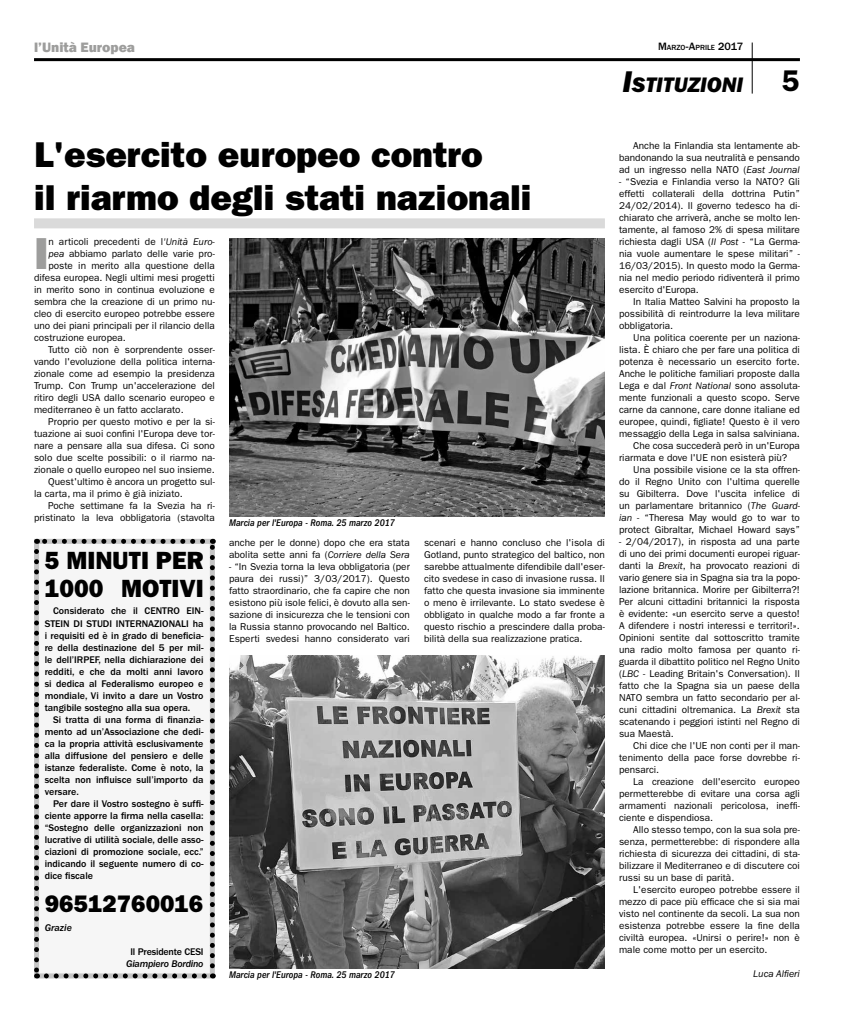
<style>
.page{position:relative;width:851px;height:1021px;background:#fff}
.page>*{position:absolute;margin:0;border:0;box-sizing:border-box;transform-origin:0 0}
.t1{font:45px "ITC Franklin Gothic Std Hvy";color:#9d9d9c}
.t2{font:36px/43.2px "ITC Franklin Gothic Std Hvy";color:#000}
.t3{font:600 30px "ITC Franklin Gothic Std";color:#000}
.t4{font:25px/27px "ITC Franklin Gothic Std Hvy";color:#000}
.t5{font:24px "ITC Franklin Gothic Std Hvy";color:#000}
.t6{font:21.7px "ITC Franklin Gothic Std Hvy It";color:#000}
.t7{font:800 14px "Franklin Gothic";color:#9d9d9c}
.t8{font:10px/12px "ITC Franklin Gothic Std";color:#000;text-align:justify}
.t9{font:500 10px/12px "ITC Franklin Gothic Std";color:#000;text-align:justify}
.t10{font:italic 500 condensed 10px "ITC Franklin Gothic Std";color:#000}
.t11{font:10px "ITC Franklin Gothic Std Med It";letter-spacing:-.02em;color:#000}
.t12{font:500 10px "ITC Franklin Gothic Std";letter-spacing:-.02em;color:#000}
.t13{font:italic 10px "ITC Franklin Gothic Std";color:#000}
.t14{font:500 7.7px "ITC Franklin Gothic Std";color:#000}
.s1{font-size:11px}
.s2{font-size:31px}
.s3{font-style:italic}
</style>
<div class="page">
<hr style="left:34px;top:58px;width:765px;height:3px;background:#000">
<hr style="left:751px;top:43px;width:1px;height:51px;background:#000">
<img style="left:229px;top:238px;width:375px;height:278px">
<div style="left:34px;top:218px;width:570px;height:10px;background:#dadada"></div>
<img style="left:229px;top:655px;width:375px;height:313px">
<div style="left:34px;top:539px;width:181px;height:439px;background:#f6f6f6;border:5px solid #c6c6c6"></div>
<svg style="left:34px;top:551px;width:5px;height:427px;background:#7b7b7b"></svg>
<svg style="left:46px;top:973px;width:167px;height:5px"></svg>
<svg style="left:210px;top:539px;width:5px;height:426px;background:#7c7c7c"></svg>
<svg style="left:37px;top:539px;width:165px;height:5px"></svg>
<h3 class="t7" style="left:34px;top:39px;width:103px">l’Unità Europea</h3>
<p class="t14" style="left:658px;top:43px;width:87px"><span class="s1">M</span>ARZO<span class="s1">-A</span>PRILE <span class="s1">2017</span></p>
<h3 class="t6" style="left:622px;top:72px;width:122px"><span class="s2">I</span>STITUZIONI</h3>
<h3 class="t3" style="left:781px;top:63px;width:19px">5</h3>
<h2 class="t2" style="left:34px;top:133px;width:499px">L'esercito europeo contro<br>il riarmo degli stati nazionali</h2>
<h1 class="t1" style="left:34px;top:227px;width:16px">I</h1>
<p class="t8" style="left:48px;top:236px;width:168px">n articoli precedenti de l<span class="s3">'Unità Euro-</span></p>
<p class="t8" style="left:48px;top:248px;width:168px"><span class="s3">pea</span> abbiamo parlato delle varie pro-</p>
<p class="t8" style="left:48px;top:260px;width:168px">poste in merito alla questione della</p>
<p class="t8" style="left:34px;top:272px;width:182px">difesa europea. Negli ultimi mesi progetti</p>
<p class="t8" style="left:34px;top:284px;width:182px">in merito sono in continua evoluzione e</p>
<p class="t8" style="left:34px;top:296px;width:182px">sembra che la creazione di un primo nu-</p>
<p class="t8" style="left:34px;top:308px;width:182px">cleo di esercito europeo potrebbe essere</p>
<p class="t8" style="left:34px;top:320px;width:182px">uno dei piani principali per il rilancio della</p>
<p class="t8" style="left:34px;top:332px;width:93px">costruzione europea.</p>
<p class="t8" style="left:48px;top:344px;width:168px">Tutto ciò non è sorprendente osser-</p>
<p class="t8" style="left:34px;top:356px;width:182px">vando l'evoluzione della politica interna-</p>
<p class="t8" style="left:34px;top:368px;width:182px">zionale come ad esempio la presidenza</p>
<p class="t8" style="left:34px;top:380px;width:182px">Trump. Con Trump un'accelerazione del</p>
<p class="t8" style="left:34px;top:392px;width:182px">ritiro degli USA dallo scenario europeo e</p>
<p class="t8" style="left:34px;top:404px;width:151px">mediterraneo è un fatto acclarato.</p>
<p class="t8" style="left:48px;top:416px;width:168px">Proprio per questo motivo e per la si-</p>
<p class="t8" style="left:34px;top:428px;width:182px">tuazione ai suoi confini l'Europa deve tor-</p>
<p class="t8" style="left:34px;top:440px;width:182px">nare a pensare alla sua difesa. Ci sono</p>
<p class="t8" style="left:34px;top:452px;width:182px">solo due scelte possibili: o il riarmo na-</p>
<p class="t8" style="left:34px;top:464px;width:182px">zionale o quello europeo nel suo insieme.</p>
<p class="t8" style="left:48px;top:476px;width:168px">Quest'ultimo è ancora un progetto sul-</p>
<p class="t8" style="left:34px;top:488px;width:150px">la carta, ma il primo è già iniziato.</p>
<p class="t8" style="left:48px;top:500px;width:168px">Poche settimane fa la Svezia ha ri-</p>
<p class="t8" style="left:34px;top:512px;width:182px">pristinato la leva obbligatoria (stavolta</p>
<h3 class="t4" style="left:45px;top:547px;width:160px">5 MINUTI PER<br>1000 MOTIVI</h3>
<p class="t9" style="left:45px;top:605px;width:160px;text-indent:8px">Considerato che il CENTRO EIN-STEIN DI STUDI INTERNAZIONALI ha i requisiti ed è in grado di beneficia&shy;re della destinazione del 5 per mil&shy;le dell’IRPEF, nella dichiarazione dei redditi, e che da molti anni lavoro si dedica al Federalismo europeo e mondiale, Vi invito a dare un Vostro tangibile sostegno alla sua opera.</p>
<p class="t9" style="left:45px;top:713px;width:160px;text-indent:8px">Si tratta di una forma di finanzia&shy;mento ad un’Associazione che dedi&shy;ca la propria attività esclusivamente alla diffusione del pensiero e delle istanze federaliste. Come è noto, la scelta non influisce sull’importo da versare.</p>
<p class="t9" style="left:45px;top:797px;width:160px;text-indent:8px">Per dare il Vostro sostegno è suffi&shy;ciente apporre la firma nella casella: “Sostegno delle organizzazioni non lucrative di utilità sociale, delle asso&shy;ciazioni di promozione sociale, ecc.” indicando il seguente numero di co&shy;dice fiscale</p>
<h3 class="t5" style="left:45px;top:890px;width:160px">96512760016</h3>
<p class="t11" style="left:45px;top:922px;width:29px">Grazie</p>
<p class="t12" style="left:130px;top:946px;width:75px">Il Presidente CESI</p>
<p class="t11" style="left:126px;top:958px;width:79px">Giampiero Bordino</p>
<p class="t10" style="left:229px;top:517px;width:167px">Marcia per l'Europa - Roma. 25 marzo 2017</p>
<p class="t8" style="left:229px;top:536px;width:182px">anche per le donne) dopo che era stata abolita sette anni fa (<span class="s3">Corriere della Sera</span></p>
<p class="t8" style="left:229px;top:560px;width:182px">- “In Svezia torna la leva obbligatoria (per paura dei russi)” 3/03/2017). Questo fatto straordinario, che fa capire che non esistono più isole felici, è dovuto alla sen&shy;sazione di insicurezza che le tensioni con la Russia stanno provocando nel Baltico.<br>Esperti svedesi hanno considerato vari</p>
<p class="t10" style="left:229px;top:969px;width:167px">Marcia per l'Europa - Roma. 25 marzo 2017</p>
<p class="t8" style="left:424px;top:536px;width:182px">scenari e hanno concluso che l'isola di Gotland, punto strategico del baltico, non sarebbe attualmente difendibile dall'eser&shy;cito svedese in caso di invasione russa. Il fatto che questa invasione sia imminente o meno è irrilevante. Lo stato svedese è obbligato in qualche modo a far fronte a questo rischio a prescindere dalla proba&shy;bilità della sua realizzazione pratica.</p>
<p class="t8" style="left:619px;top:139px;width:182px;text-indent:14px">Anche la Finlandia sta lentamente ab&shy;bandonando la sua neutralità e pensando ad un ingresso nella NATO (<span class="s3">East Journal</span></p>
<p class="t8" style="left:619px;top:175px;width:182px">- “Svezia e Finlandia verso la NATO? Gli effetti collaterali della dottrina Putin” 24/02/2014). Il governo tedesco ha di&shy;chiarato che arriverà, anche se molto len&shy;tamente, al famoso 2% di spesa militare richiesta dagli USA (<span class="s3">Il Post</span> - “La Germa&shy;nia vuole aumentare le spese militari” - 16/03/2015). In questo modo la Germa&shy;nia nel medio periodo ridiventerà il primo esercito d'Europa.</p>
<p class="t8" style="left:619px;top:295px;width:182px;text-indent:14px">In Italia Matteo Salvini ha proposto la possibilità di reintrodurre la leva militare obbligatoria.</p>
<p class="t8" style="left:633px;top:331px;width:168px">Una politica coerente per un naziona-</p>
<p class="t8" style="left:619px;top:343px;width:182px">lista. È chiaro che per fare una politica di</p>
<p class="t8" style="left:619px;top:355px;width:182px">potenza è necessario un esercito forte.</p>
<p class="t8" style="left:619px;top:367px;width:182px">Anche le politiche familiari proposte dalla</p>
<p class="t8" style="left:619px;top:379px;width:182px">Lega e dal <span class="s3">Front National</span> sono assoluta-</p>
<p class="t8" style="left:619px;top:391px;width:182px">mente funzionali a questo scopo. Serve</p>
<p class="t8" style="left:619px;top:403px;width:182px">carne da cannone, care donne italiane ed</p>
<p class="t8" style="left:619px;top:415px;width:182px">europee, quindi, figliate! Questo è il vero</p>
<p class="t8" style="left:619px;top:427px;width:182px">messaggio della Lega in salsa salviniana.</p>
<p class="t8" style="left:633px;top:439px;width:168px">Che cosa succederà però in un'Europa</p>
<p class="t8" style="left:619px;top:451px;width:169px">riarmata e dove l'UE non esisterà più?</p>
<p class="t8" style="left:633px;top:463px;width:168px">Una possibile visione ce la sta offren-</p>
<p class="t8" style="left:619px;top:475px;width:182px">do il Regno Unito con l'ultima querelle</p>
<p class="t8" style="left:619px;top:487px;width:182px">su Gibilterra. Dove l'uscita infelice di</p>
<p class="t8" style="left:619px;top:499px;width:182px">un parlamentare britannico (<span class="s3">The Guard-</span></p>
<p class="t8" style="left:619px;top:511px;width:182px"><span class="s3">ian</span> - “Theresa May would go to war to</p>
<p class="t8" style="left:619px;top:523px;width:182px">protect Gibraltar, Michael Howard says”</p>
<p class="t8" style="left:619px;top:535px;width:182px">- 2/04/2017), in risposta ad una parte di uno dei primi documenti europei riguar&shy;danti la <span class="s3">Brexit</span>, ha provocato reazioni di vario genere sia in Spagna sia tra la popo&shy;lazione britannica. Morire per Gibilterra?!<br>Per alcuni cittadini britannici la risposta è evidente: «un esercito serve a questo!<br>A difendere i nostri interessi e territori!».<br>Opinioni sentite dal sottoscritto tramite una radio molto famosa per quanto ri&shy;guarda il dibattito politico nel Regno Unito (<span class="s3">LBC</span> - Leading Britain's Conversation). Il fatto che la Spagna sia un paese della NATO sembra un fatto secondario per al&shy;cuni cittadini oltremanica. La <span class="s3">Brexit</span> sta scatenando i peggiori istinti nel Regno di sua Maestà.</p>
<p class="t8" style="left:619px;top:739px;width:182px;text-indent:14px">Chi dice che l'UE non conti per il man&shy;tenimento della pace forse dovrebbe ri&shy;pensarci.</p>
<p class="t8" style="left:619px;top:775px;width:182px;text-indent:14px">La creazione dell'esercito europeo permetterebbe di evitare una corsa agli armamenti nazionali pericolosa, ineffi&shy;ciente e dispendiosa.</p>
<p class="t8" style="left:619px;top:823px;width:182px;text-indent:14px">Allo stesso tempo, con la sua sola pre&shy;senza, permetterebbe: di rispondere alla richiesta di sicurezza dei cittadini, di sta&shy;bilizzare il Mediterraneo e di discutere coi russi su un base di parità.</p>
<p class="t8" style="left:619px;top:883px;width:182px;text-indent:14px">L'esercito europeo potrebbe essere il mezzo di pace più efficace che si sia mai visto nel continente da secoli. La sua non esistenza potrebbe essere la fine della civiltà europea. «Unirsi o perire!» non è male come motto per un esercito.</p>
<p class="t13" style="left:753px;top:968px;width:48px">Luca Alfieri</p>
</div>
